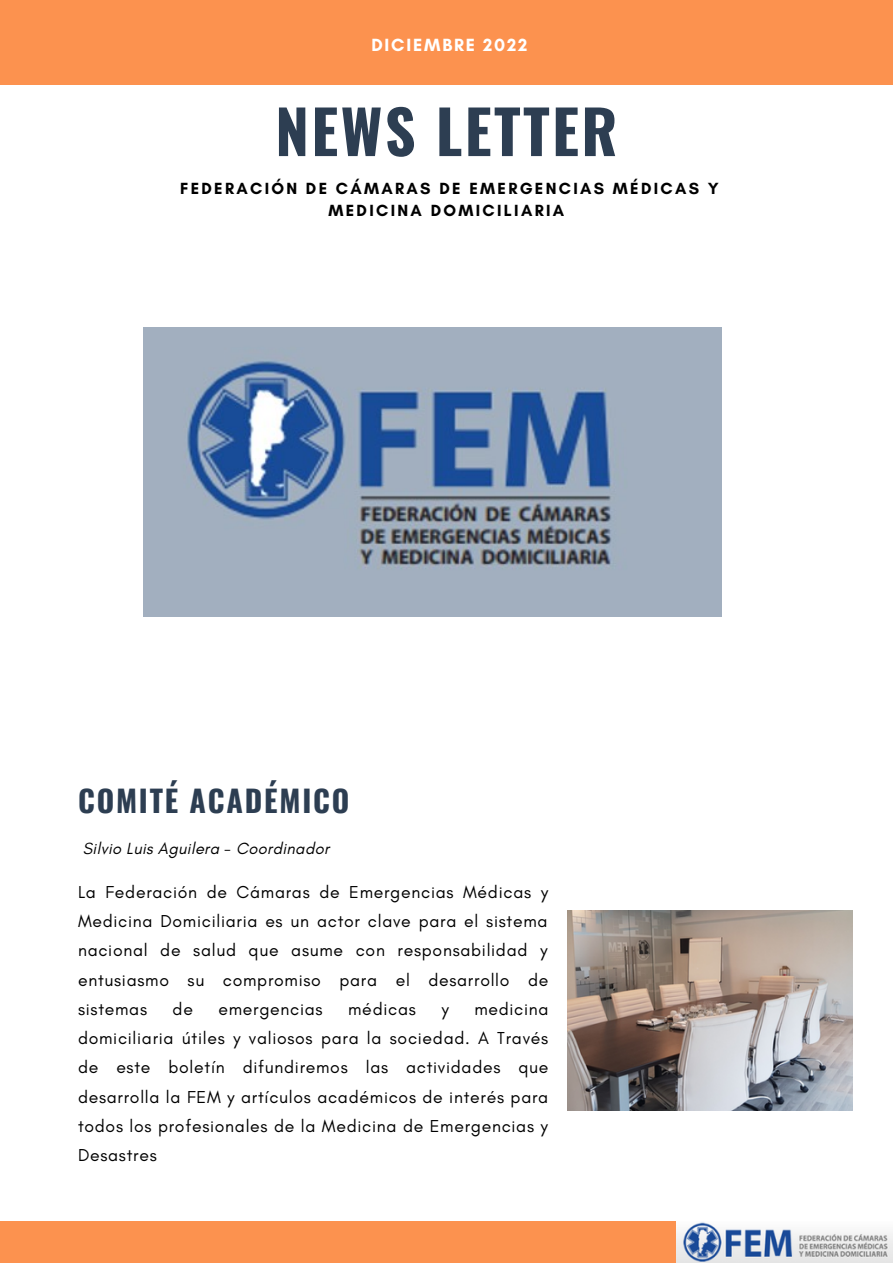
<style>
.page{position:relative;width:893px;height:1264px;background:#fff}
.page>*{position:absolute;margin:0;border:0;box-sizing:border-box;transform-origin:0 0}
.t1{font:700 60px "Oswald";letter-spacing:.04em;color:#2d3e52}
.t2{font:700 30px "Oswald";letter-spacing:.06em;color:#2d3e52}
.t3{font:700 18px "Glacial Indifference";letter-spacing:.1em;color:#fff}
.t4{font:17.55px/29.2px "Glacial Indifference";letter-spacing:.04em;color:#000;text-align:justify}
.t5{font:700 16.5px/21.3px "Glacial Indifference";letter-spacing:.14em;color:#000;text-align:center}
.t6{font:italic 16.5px "Glacial Indifference";letter-spacing:.02em;color:#000}
</style>
<div class="page">
<div style="left:0;top:0;width:892px;height:84px;background:#fc924f"></div>
<div style="left:0;top:1221px;width:892px;height:41px;background:#fc924f"></div>
<img style="left:144px;top:327px;width:577px;height:289px">
<img style="left:567px;top:910px;width:285px;height:200px">
<img style="left:676px;top:1221px;width:216px;height:41px">
<p class="t3" style="left:371px;top:34px;width:157px">DICIEMBRE 2022</p>
<h1 class="t1" style="left:275px;top:84px;width:343px">NEWS LETTER</h1>
<p class="t5" style="left:180px;top:178px;width:540px">FEDERACIÓN DE CÁMARAS DE EMERGENCIAS MÉDICAS Y<br>MEDICINA DOMICILIARIA</p>
<h2 class="t2" style="left:78px;top:777px;width:273px">COMITÉ ACADÉMICO</h2>
<p class="t6" style="left:83px;top:838px;width:248px">Silvio Luis Aguilera - Coordinador</p>
<p class="t4" style="left:78px;top:877px;width:472px">La Federación de Cámaras de Emergencias Médicas y Medicina Domiciliaria es un actor clave para el sistema nacional de salud que asume con responsabilidad y entusiasmo su compromiso para el desarrollo de sistemas</p>
<p class="t4" style="left:78px;top:994px;width:472px;text-indent:396px">medicina domiciliaria útiles y valiosos para la sociedad. A Través de este boletín difundiremos las actividades que desarrolla la FEM y artículos académicos de interés para todos los profesionales de la Medicina de Emergencias y Desastres</p>
<p class="t4" style="left:173px;top:994px;width:22px">de</p>
<p class="t4" style="left:218px;top:994px;width:106px">emergencias</p>
<p class="t4" style="left:348px;top:994px;width:69px">médicas</p>
<p class="t4" style="left:441px;top:994px;width:9px">y</p>
</div>
